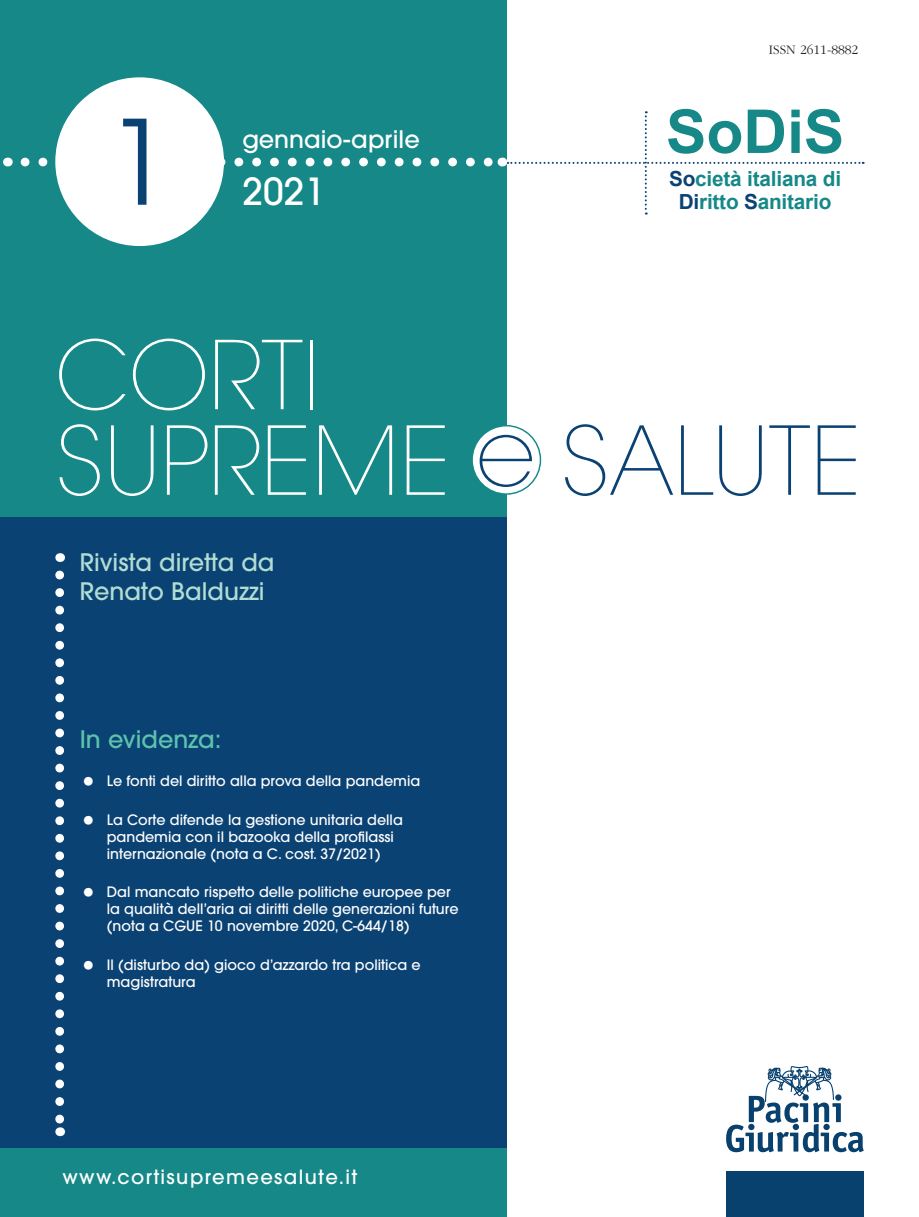
<style>
.page{position:relative;width:919px;height:1217px;background:#fff}
.page>*{position:absolute;margin:0;border:0;box-sizing:border-box;transform-origin:0 0}
.t1{font:116.25px "ITC Avant Garde Std";color:#0b4274}
.t2{font:200 93.75px/85.5px "ITC Avant Garde Std";color:#fff}
.t3{font:700 60.45px "Arial";color:#168888}
.t4{font:500 37.05px "ITC Avant Garde Std";color:#fff}
.t5{font:500 24px/28.8px "ITC Avant Garde Std";color:#b1ddd3}
.t6{font:500 24px "ITC Avant Garde Std";color:#fff}
.t7{font:500 24px "ITC Avant Garde Std";color:#5dc3ad}
.t8{font:700 20.85px/23.1px "Arial";letter-spacing:-.01em;color:#168888;text-align:center}
.t9{font:500 19.5px "ITC Avant Garde Std";letter-spacing:.07em;color:#fff}
.t10{font:500 14.25px/17.1px "ITC Avant Garde Std";color:#fff}
.t11{font:300 13.5px "ITC Garamond Std";color:#231f20}
.s1{color:#0b4274}
.s2{font-size:28.5px}
</style>
<div class="page">
<div style="left:0;top:0;width:506px;height:1216px;background:#168888"></div>
<div style="left:0;top:517px;width:506px;height:699px;background:#0b4274"></div>
<svg style="left:25px;top:158px;width:468px;height:8px"></svg>
<svg style="left:502px;top:111px;width:361px;height:103px"></svg>
<svg style="left:55px;top:575px;width:9px;height:560px"></svg>
<div style="left:726px;top:1171px;width:137px;height:45px;background:#08406e"></div>
<img style="left:765px;top:1066px;width:68px;height:28px">
<svg style="left:726px;top:1094px;width:137px;height:57px"></svg>
<div style="left:472px;top:425px;width:68px;height:69px;background:#fff;border-radius:50%"></div>
<div style="left:471px;top:425px;width:70px;height:69px;border:1px solid #168888;border-radius:50%"></div>
<div style="left:55px;top:77px;width:169px;height:169px;background:#fff;border-radius:50%"></div>
<div style="left:0;top:1148px;width:506px;height:68px;background:#168888"></div>
<h1 class="t1" style="left:107px;top:90px;width:66px">1</h1>
<h3 class="t6" style="left:242px;top:124px;width:179px">gennaio-aprile</h3>
<h3 class="t4" style="left:242px;top:167px;width:84px">2021</h3>
<p class="t11" style="left:768px;top:43px;width:91px">ISSN 2611-8882</p>
<h3 class="t3" style="left:666px;top:92px;width:180px">SoDiS</h3>
<h3 class="t8" style="left:669px;top:168px;width:173px"><span class="s1">So</span>cietà italiana di<br><span class="s1">Di</span>ritto <span class="s1">S</span>anitario</h3>
<h2 class="t2" style="left:55px;top:333px;width:807px">CORTI<br>SUPREME <span class="s1">e SALUTE</span></h2>
<h3 class="t5" style="left:80px;top:547px;width:196px">Rivista diretta da<br>Renato Balduzzi</h3>
<h3 class="t7" style="left:80px;top:723px;width:143px">In evidenza:</h3>
<p class="t10" style="left:80px;top:772px;width:342px"><span class="s2">•</span> Le fonti del diritto alla prova della pandemia</p>
<p class="t10" style="left:107px;top:810px;width:297px;text-indent:-27px"><span class="s2">•</span> La Corte difende la gestione unitaria della pandemia con il bazooka della profilassi internazionale (nota a C. cost. 37/2021)</p>
<p class="t10" style="left:107px;top:883px;width:353px;text-indent:-27px"><span class="s2">•</span> Dal mancato rispetto delle politiche europee per la qualità dell’aria ai diritti delle generazioni future (nota a CGUE 10 novembre 2020, C-644/18)</p>
<p class="t10" style="left:107px;top:955px;width:315px;text-indent:-27px"><span class="s2">•</span> Il (disturbo da) gioco d’azzardo tra politica e magistratura</p>
<h3 class="t9" style="left:62px;top:1163px;width:296px">www.cortisupremeesalute.it</h3>
</div>
